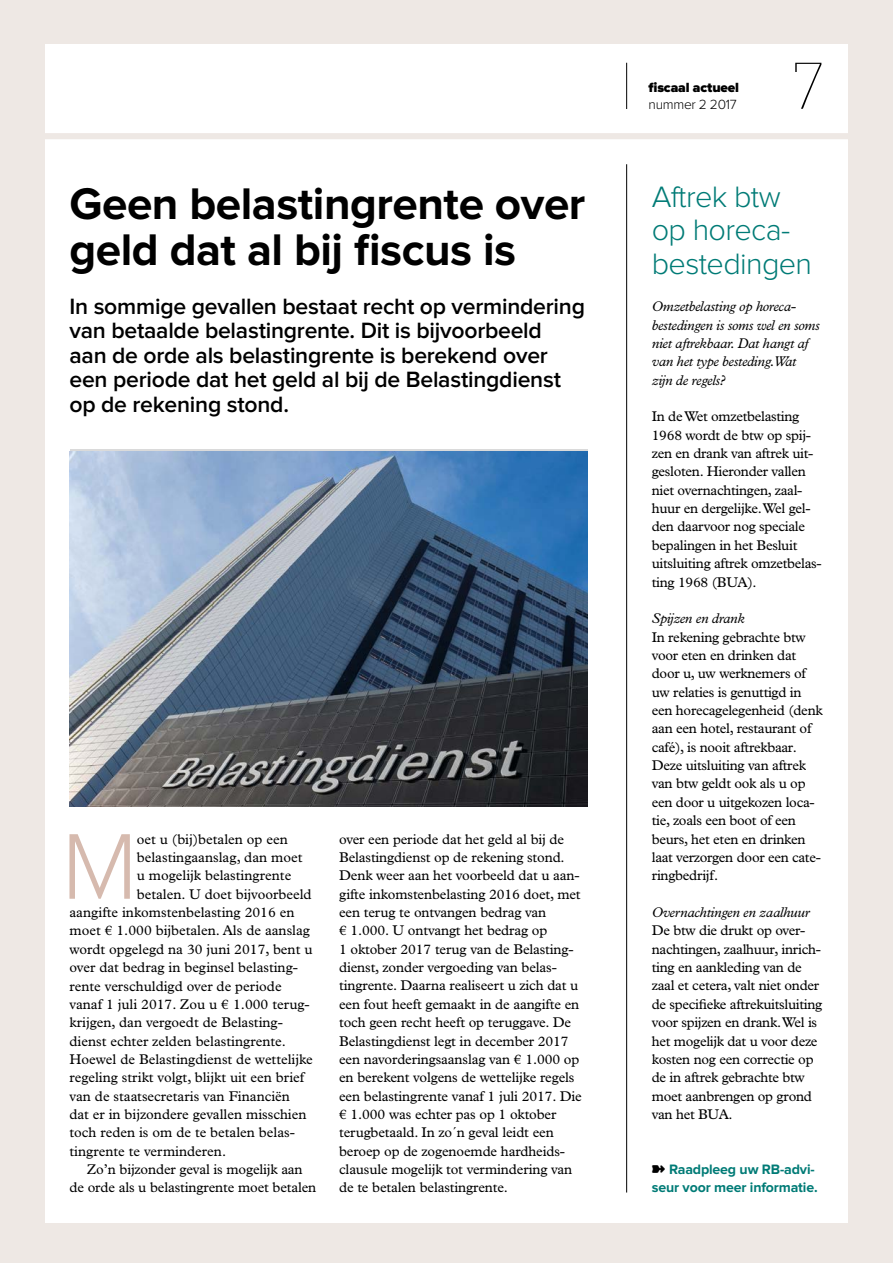
<style>
.page{position:relative;width:893px;height:1263px;background:#fff}
.page>*{position:absolute;margin:0;border:0;box-sizing:border-box;transform-origin:0 0}
.t1{font:300 96.75px "Proxima Nova";color:#d6baae}
.t2{font:100 64.2px "Glypha LT Std";color:#000}
.t3{font:700 45.9px/45.9px "Proxima Nova";letter-spacing:-.01em;color:#000}
.t4{font:300 30.6px/33.6px "Proxima Nova";letter-spacing:-.02em;color:#007b76}
.t5{font:600 22.95px/24.5px "Proxima Nova";letter-spacing:-.01em;color:#000}
.t6{font:14.1px/18.3px "Plantin Std";letter-spacing:-.01em;color:#000}
.t7{font:italic 14.1px/18.3px "Plantin Std";letter-spacing:-.02em;color:#000}
.t8{font:700 14.1px/18.3px "Proxima Nova";letter-spacing:-.01em;color:#007b76;text-align:right}
.t9{font:900 13.8px "Proxima Nova";letter-spacing:-.01em;color:#000}
.t10{font:300 13.8px "Proxima Nova";letter-spacing:-.02em;color:#000}
</style>
<div class="page">
<hr style="left:0;top:0;width:2px;height:1263px;background:#eee8e4">
<div style="left:2px;top:0;width:891px;height:1263px;background:#eee8e4"></div>
<div style="left:46px;top:44px;width:802px;height:1179px;background:#fff"></div>
<div style="left:2px;top:133px;width:891px;height:6px;background:#eee8e4"></div>
<hr style="left:626px;top:63px;width:1px;height:46px;background:#000">
<img style="left:70px;top:452px;width:517px;height:355px">
<hr style="left:626px;top:164px;width:1px;height:1028px;background:#000">
<h3 class="t3" style="left:69px;top:183px;width:517px">Geen belastingrente over geld dat al bij fiscus is</h3>
<h3 class="t5" style="left:69px;top:295px;width:517px">In sommige gevallen bestaat recht op vermindering van betaalde belastingrente. Dit is bijvoorbeeld<br>aan de orde als belastingrente is berekend over een periode dat het geld al bij de Belastingdienst op de rekening stond.</h3>
<h1 class="t1" style="left:61px;top:822px;width:78px">M</h1>
<p class="t6" style="left:137px;top:830px;width:152px">oet u (bij)betalen op een</p>
<p class="t6" style="left:137px;top:848px;width:167px">belastingaanslag, dan moet</p>
<p class="t6" style="left:137px;top:866px;width:156px">u mogelijk belastingrente</p>
<p class="t6" style="left:137px;top:885px;width:176px">betalen. U doet bijvoorbeeld</p>
<p class="t6" style="left:69px;top:903px;width:227px">aangifte inkomstenbelasting 2016 en</p>
<p class="t6" style="left:69px;top:922px;width:242px">moet € 1.000 bijbetalen. Als de aanslag</p>
<p class="t6" style="left:69px;top:940px;width:244px">wordt opgelegd na 30 juni 2017, bent u</p>
<p class="t6" style="left:69px;top:958px;width:230px">over dat bedrag in beginsel belasting-</p>
<p class="t6" style="left:69px;top:977px;width:214px">rente verschuldigd over de periode</p>
<p class="t6" style="left:69px;top:995px;width:242px">vanaf 1 juli 2017. Zou u € 1.000 terug-</p>
<p class="t6" style="left:69px;top:1013px;width:215px">krijgen, dan vergoedt de Belasting-</p>
<p class="t6" style="left:69px;top:1032px;width:218px">dienst echter zelden belastingrente.</p>
<p class="t6" style="left:69px;top:1050px;width:245px">Hoewel de Belastingdienst de wettelijke</p>
<p class="t6" style="left:69px;top:1068px;width:236px">regeling strikt volgt, blijkt uit een brief</p>
<p class="t6" style="left:69px;top:1087px;width:222px">van de staatsecretaris van Financiën</p>
<p class="t6" style="left:69px;top:1105px;width:239px">dat er in bijzondere gevallen misschien</p>
<p class="t6" style="left:69px;top:1123px;width:227px">toch reden is om de te betalen belas-</p>
<p class="t6" style="left:69px;top:1142px;width:158px">tingrente te verminderen.</p>
<p class="t6" style="left:87px;top:1160px;width:217px">Zo’n bijzonder geval is mogelijk aan</p>
<p class="t6" style="left:69px;top:1179px;width:248px">de orde als u belastingrente moet betalen</p>
<p class="t6" style="left:339px;top:830px;width:244px">over een periode dat het geld al bij de Belastingdienst op de rekening stond.<br>Denk weer aan het voorbeeld dat u aan&shy;gifte inkomstenbelasting 2016 doet, met een terug te ontvangen bedrag van<br>€ 1.000. U ontvangt het bedrag op<br>1 oktober 2017 terug van de Belasting&shy;dienst, zonder vergoeding van belas&shy;tingrente. Daarna realiseert u zich dat u een fout heeft gemaakt in de aangifte en toch geen recht heeft op teruggave. De Belastingdienst legt in december 2017 een navorderingsaanslag van € 1.000 op en berekent volgens de wettelijke regels een belastingrente vanaf 1 juli 2017. Die € 1.000 was echter pas op 1 oktober terugbetaald. In zo´n geval leidt een beroep op de zogenoemde hardheids&shy;clausule mogelijk tot vermindering van de te betalen belastingrente.</p>
<p class="t9" style="left:648px;top:81px;width:92px">fiscaal actueel</p>
<p class="t10" style="left:648px;top:98px;width:90px">nummer 2 2017</p>
<h2 class="t2" style="left:792px;top:49px;width:34px">7</h2>
<h3 class="t4" style="left:652px;top:181px;width:162px">Aftrek btw op horeca&shy;bestedingen</h3>
<p class="t7" style="left:652px;top:297px;width:170px">Omzetbelasting op horeca&shy;bestedingen is soms wel en soms niet aftrekbaar. Dat hangt af van het type besteding.Wat zijn de regels?</p>
<p class="t6" style="left:652px;top:407px;width:171px">In de Wet omzetbelasting<br>1968 wordt de btw op spij&shy;zen en drank van aftrek uit&shy;gesloten. Hieronder vallen niet overnachtingen, zaal&shy;huur en dergelijke. Wel gel&shy;den daarvoor nog speciale bepalingen in het Besluit uitsluiting aftrek omzetbelas&shy;ting 1968 (BUA).</p>
<p class="t7" style="left:652px;top:609px;width:94px">Spijzen en drank</p>
<p class="t6" style="left:652px;top:628px;width:172px">In rekening gebrachte btw voor eten en drinken dat door u, uw werknemers of uw relaties is genuttigd in een horecagelegenheid (denk aan een hotel, restaurant of café), is nooit aftrekbaar.<br>Deze uitsluiting van aftrek van btw geldt ook als u op een door u uitgekozen loca&shy;tie, zoals een boot of een beurs, het eten en drinken laat verzorgen door een cate&shy;ringbedrijf.</p>
<p class="t7" style="left:652px;top:903px;width:159px">Overnachtingen en zaalhuur</p>
<p class="t6" style="left:652px;top:921px;width:172px">De btw die drukt op over&shy;nachtingen, zaalhuur, inrich&shy;ting en aankleding van de zaal et cetera, valt niet onder de specifieke aftrekuitsluiting voor spijzen en drank. Wel is het mogelijk dat u voor deze kosten nog een correctie op de in aftrek gebrachte btw moet aanbrengen op grond van het BUA.</p>
<p class="t8" style="left:652px;top:1161px;width:167px">Raadpleeg uw RB-advi&shy;seur voor meer informatie.</p>
</div>
